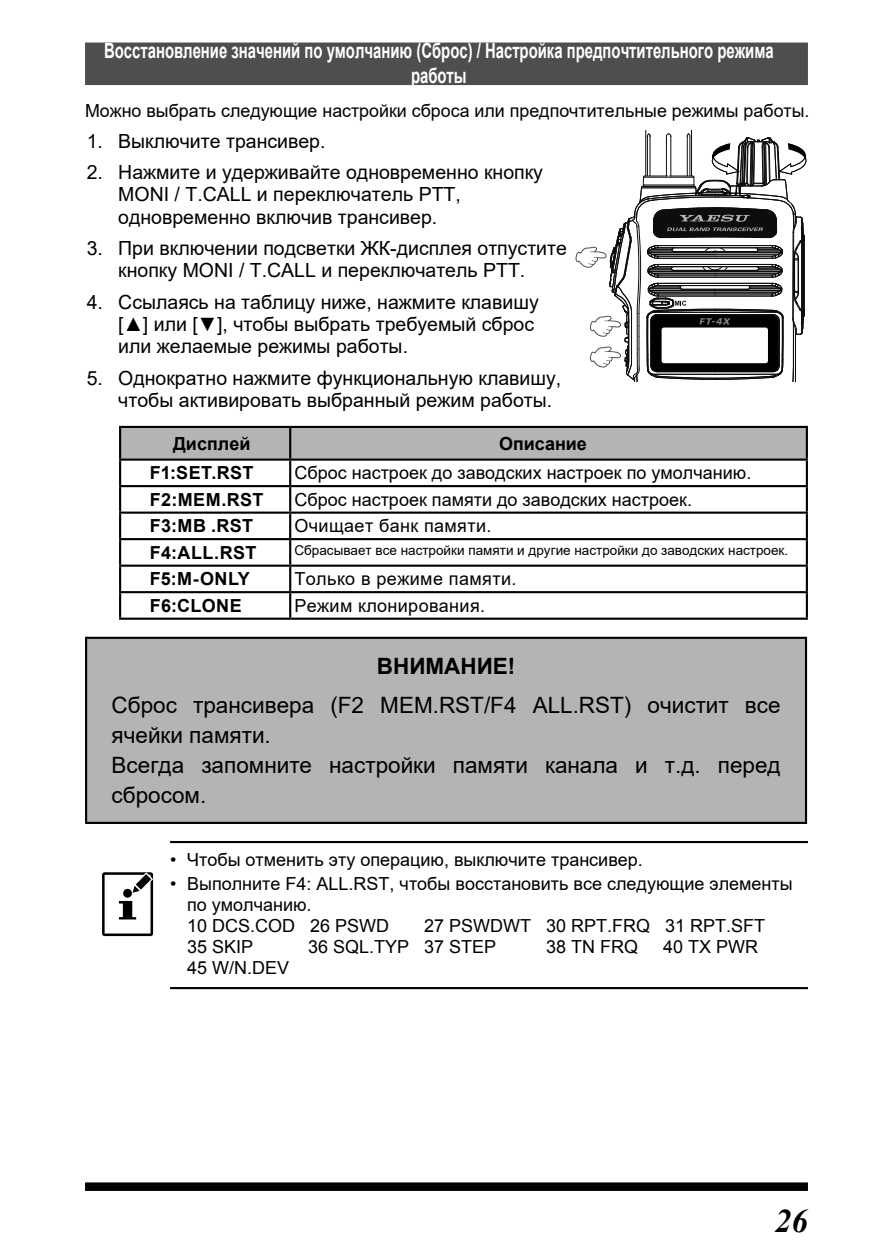
<style>
.page{position:relative;width:893px;height:1259px;background:#fff}
.page>*{position:absolute;margin:0;border:0;box-sizing:border-box;transform-origin:0 0}
.t1{font:italic 700 33px "Times New Roman";color:#000}
.t2{font:22.5px/30px "Arial";color:#000;text-align:center}
.t3{font:700 21px/25.2px "Arial";color:#fff;text-align:center;scale:.71 1}
.t4{font:19.5px/22.2px "Arial";color:#000}
.t5{font:18px/21px "Arial";color:#000}
.t6{font:18px "Arial";color:#000}
.t7{font:700 18px "Arial";letter-spacing:.02em;color:#000}
.t8{font:18px "Arial";letter-spacing:.02em;color:#000}
.t9{font:18px "Arial";letter-spacing:.025em;color:#000}
.t10{font:700 18px "Arial";color:#000}
.t11{font:13.5px "Arial";color:#000}
.s1{font-weight:700}
.s2{font-style:inherit}
</style>
<div class="page">
<div style="left:85px;top:1182px;width:723px;height:9px;background:#000"></div>
<div style="left:85px;top:43px;width:723px;height:42px;background:#4e4e4e"></div>
<svg style="left:575px;top:130px;width:231px;height:252px"></svg>
<div style="left:121px;top:428px;width:685px;height:30px;background:#b4b4b4"></div>
<hr style="left:119px;top:426px;width:171px;height:2px;background:#000">
<hr style="left:119px;top:428px;width:2px;height:30px;background:#000">
<hr style="left:290px;top:426px;width:518px;height:2px;background:#000">
<hr style="left:289px;top:428px;width:2px;height:30px;background:#000">
<hr style="left:806px;top:428px;width:2px;height:30px;background:#000">
<hr style="left:119px;top:458px;width:171px;height:3px;background:#000">
<hr style="left:119px;top:461px;width:2px;height:24px;background:#000">
<hr style="left:290px;top:458px;width:518px;height:3px;background:#000">
<hr style="left:289px;top:461px;width:2px;height:24px;background:#000">
<hr style="left:806px;top:461px;width:2px;height:24px;background:#000">
<hr style="left:119px;top:485px;width:171px;height:2px;background:#000">
<hr style="left:119px;top:487px;width:2px;height:24px;background:#000">
<hr style="left:290px;top:485px;width:518px;height:2px;background:#000">
<hr style="left:289px;top:487px;width:2px;height:24px;background:#000">
<hr style="left:806px;top:487px;width:2px;height:24px;background:#000">
<hr style="left:119px;top:511px;width:171px;height:3px;background:#000">
<hr style="left:119px;top:514px;width:2px;height:24px;background:#000">
<hr style="left:290px;top:511px;width:518px;height:3px;background:#000">
<hr style="left:289px;top:514px;width:2px;height:24px;background:#000">
<hr style="left:806px;top:514px;width:2px;height:24px;background:#000">
<hr style="left:119px;top:538px;width:171px;height:2px;background:#000">
<hr style="left:119px;top:540px;width:2px;height:24px;background:#000">
<hr style="left:290px;top:538px;width:518px;height:2px;background:#000">
<hr style="left:289px;top:540px;width:2px;height:24px;background:#000">
<hr style="left:806px;top:540px;width:2px;height:24px;background:#000">
<hr style="left:119px;top:564px;width:171px;height:3px;background:#000">
<hr style="left:119px;top:567px;width:2px;height:24px;background:#000">
<hr style="left:290px;top:564px;width:518px;height:3px;background:#000">
<hr style="left:289px;top:567px;width:2px;height:24px;background:#000">
<hr style="left:806px;top:567px;width:2px;height:24px;background:#000">
<hr style="left:119px;top:591px;width:171px;height:2px;background:#000">
<hr style="left:119px;top:593px;width:2px;height:24px;background:#000">
<hr style="left:290px;top:591px;width:518px;height:2px;background:#000">
<hr style="left:289px;top:593px;width:2px;height:24px;background:#000">
<hr style="left:806px;top:593px;width:2px;height:24px;background:#000">
<hr style="left:119px;top:617px;width:171px;height:3px;background:#000">
<hr style="left:290px;top:617px;width:518px;height:3px;background:#000">
<div style="left:86px;top:638px;width:720px;height:185px;background:#b4b4b4"></div>
<hr style="left:85px;top:637px;width:722px;height:2px;background:#000">
<hr style="left:85px;top:639px;width:2px;height:183px;background:#000">
<hr style="left:805px;top:639px;width:2px;height:183px;background:#000">
<hr style="left:85px;top:822px;width:722px;height:2px;background:#000">
<hr style="left:170px;top:841px;width:638px;height:2px;background:#000">
<hr style="left:170px;top:987px;width:638px;height:2px;background:#000">
<svg style="left:102px;top:872px;width:51px;height:64px"></svg>
<p class="t3" style="left:104px;top:38px;width:945px">Восстановление значений по умолчанию (Сброс) / Настройка предпочтительного режима работы</p>
<p class="t5" style="left:85px;top:100px;width:726px">Можно выбрать следующие настройки сброса или предпочтительные режимы работы.</p>
<p class="t4" style="left:87px;top:130px;width:240px">1. Выключите трансивер.</p>
<p class="t4" style="left:118px;top:161px;width:426px;text-indent:-32px">2. Нажмите и удерживайте одновременно кнопку<br>MONI / T.CALL и переключатель PTT, одновременно включив трансивер.</p>
<p class="t4" style="left:87px;top:237px;width:482px;text-align:center">3. При включении подсветки ЖК-дисплея отпустите кнопку MONI / T.CALL и переключатель PTT.</p>
<p class="t4" style="left:118px;top:290px;width:422px;text-indent:-32px">4. Ссылаясь на таблицу ниже, нажмите клавишу [▲] или [▼], чтобы выбрать требуемый сброс или желаемые режимы работы.</p>
<p class="t4" style="left:118px;top:366px;width:445px;text-indent:-32px">5. Однократно нажмите функциональную клавишу, чтобы активировать выбранный режим работы.</p>
<p class="t10" style="left:173px;top:431px;width:79px">Дисплей</p>
<p class="t10" style="left:499px;top:431px;width:89px">Описание</p>
<p class="t7" style="left:150px;top:461px;width:105px">F1:SET.RST</p>
<p class="t5" style="left:294px;top:462px;width:458px">Сброс настроек до заводских настроек по умолчанию.</p>
<p class="t7" style="left:150px;top:487px;width:115px">F2:MEM.RST</p>
<p class="t5" style="left:294px;top:489px;width:399px">Сброс настроек памяти до заводских настроек.</p>
<p class="t7" style="left:150px;top:514px;width:105px">F3:MB .RST</p>
<p class="t8" style="left:294px;top:513px;width:199px">Очищает банк памяти.</p>
<p class="t7" style="left:150px;top:540px;width:108px">F4:ALL.RST</p>
<p class="t11" style="left:294px;top:541px;width:495px">Сбрасывает все настройки памяти и другие настройки до заводских настроек.</p>
<p class="t7" style="left:150px;top:567px;width:101px">F5:M-ONLY</p>
<p class="t9" style="left:294px;top:566px;width:224px">Только в режиме памяти.</p>
<p class="t7" style="left:150px;top:593px;width:93px">F6:CLONE</p>
<p class="t8" style="left:294px;top:593px;width:192px">Режим клонирования.</p>
<p class="t2" style="left:112px;top:647px;width:671px;line-height:38.4px"><span class="s1">ВНИМАНИЕ</span><span class="s1">!<br></span>Сброс трансивера (F2 MEM.RST/F4 ALL.RST) очистит все</p>
<p class="t2" style="left:112px;top:719px;width:671px;text-align:left">ячейки памяти.<br>Всегда запомните настройки памяти канала и т.д. перед сбросом.</p>
<p class="t5" style="left:170px;top:849px;width:474px"><span class="s2">•</span> Чтобы отменить эту операцию, выключите трансивер.</p>
<p class="t5" style="left:187px;top:873px;width:607px;text-indent:-17px"><span class="s2">•</span> Выполните F4: ALL.RST, чтобы восстановить все следующие элементы по умолчанию.</p>
<p class="t6" style="left:187px;top:914px;width:204px">10 DCS.COD 26 PSWD</p>
<p class="t6" style="left:424px;top:914px;width:343px">27 PSWDWT 30 RPT.FRQ 31 RPT.SFT</p>
<p class="t6" style="left:187px;top:935px;width:68px">35 SKIP</p>
<p class="t6" style="left:308px;top:935px;width:190px">36 SQL.TYP 37 STEP</p>
<p class="t6" style="left:546px;top:935px;width:94px">38 TN FRQ</p>
<p class="t6" style="left:663px;top:935px;width:97px">40 TX PWR</p>
<p class="t6" style="left:187px;top:956px;width:104px">45 W/N.DEV</p>
<h1 class="t1" style="left:775px;top:1198px;width:34px">26</h1>
</div>
